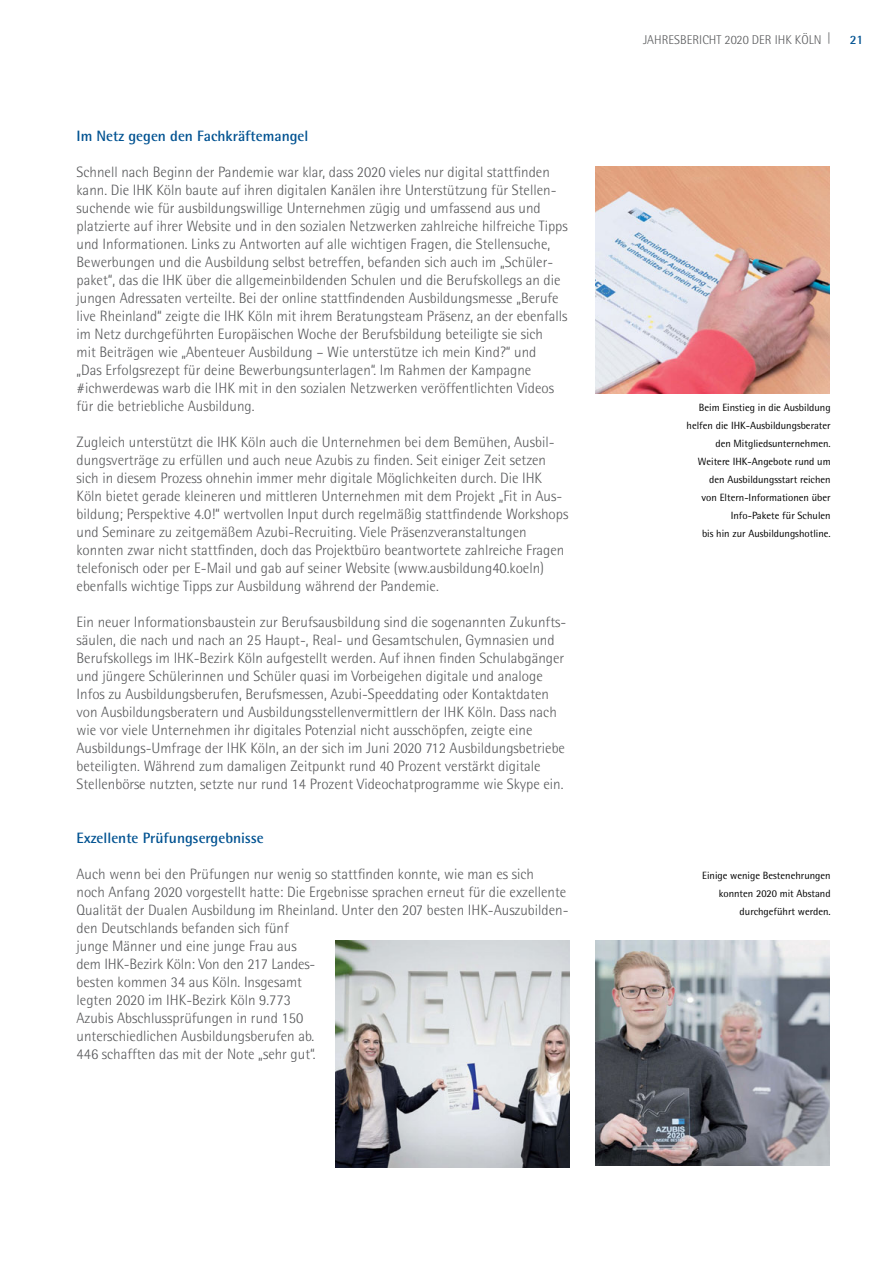
<style>
.page{position:relative;width:893px;height:1263px;background:#fff}
.page>*{position:absolute;margin:0;border:0;box-sizing:border-box;transform-origin:0 0}
.t1{font:300 15px/18px "Rotis Semi Sans";color:#58595b}
.t2{font:700 15px "Rotis Semi Sans";color:#005291}
.t3{font:300 12.75px "Rotis Semi Sans";color:#58595b}
.t4{font:700 12.75px "Rotis Semi Sans";color:#005291}
.t5{font:10.5px/18px "Rotis Semi Sans";color:#000;text-align:right}
</style>
<div class="page">
<img style="left:595px;top:167px;width:234px;height:226px">
<img style="left:336px;top:941px;width:234px;height:226px">
<img style="left:595px;top:941px;width:234px;height:225px">
<p class="t2" style="left:77px;top:127px;width:233px">Im Netz gegen den Fachkräftemangel</p>
<p class="t1" style="left:77px;top:163px;width:493px">Schnell nach Beginn der Pandemie war klar, dass 2020 vieles nur digital stattfinden kann. Die IHK Köln baute auf ihren digitalen Kanälen ihre Unterstützung für Stellen&shy;suchende wie für ausbildungswillige Unternehmen zügig und umfassend aus und platzierte auf ihrer Website und in den sozialen Netzwerken zahlreiche hilfreiche Tipps und Informationen. Links zu Antworten auf alle wichtigen Fragen, die Stellensuche, Bewerbungen und die Ausbildung selbst betreffen, befanden sich auch im „Schüler&shy;paket“, das die IHK über die allgemeinbildenden Schulen und die Berufskollegs an die jungen Adressaten verteilte. Bei der online stattfindenden Ausbildungsmesse „Berufe live Rheinland“ zeigte die IHK Köln mit ihrem Beratungsteam Präsenz, an der ebenfalls im Netz durchgeführten Europäischen Woche der Berufsbildung beteiligte sie sich<br>mit Beiträgen wie „Abenteuer Ausbildung – Wie unterstütze ich mein Kind?“ und<br>„Das Erfolgsrezept für deine Bewerbungsunterlagen“. Im Rahmen der Kampagne #ichwerdewas warb die IHK mit in den sozialen Netzwerken veröffentlichten Videos für die betriebliche Ausbildung.</p>
<p class="t1" style="left:77px;top:433px;width:493px">Zugleich unterstützt die IHK Köln auch die Unternehmen bei dem Bemühen, Ausbil&shy;dungsverträge zu erfüllen und auch neue Azubis zu finden. Seit einiger Zeit setzen sich in diesem Prozess ohnehin immer mehr digitale Möglichkeiten durch. Die IHK Köln bietet gerade kleineren und mittleren Unternehmen mit dem Projekt „Fit in Aus&shy;bildung; Perspektive 4.0!“ wertvollen Input durch regelmäßig stattfindende Workshops und Seminare zu zeitgemäßem Azubi-Recruiting. Viele Präsenzveranstaltungen konnten zwar nicht stattfinden, doch das Projektbüro beantwortete zahlreiche Fragen telefonisch oder per E-Mail und gab auf seiner Website (www.ausbildung40.koeln) ebenfalls wichtige Tipps zur Ausbildung während der Pandemie.</p>
<p class="t1" style="left:77px;top:613px;width:491px">Ein neuer Informationsbaustein zur Berufsausbildung sind die sogenannten Zukunfts&shy;säulen, die nach und nach an 25 Haupt-, Real- und Gesamtschulen, Gymnasien und Berufskollegs im IHK-Bezirk Köln aufgestellt werden. Auf ihnen finden Schulabgänger und jüngere Schülerinnen und Schüler quasi im Vorbeigehen digitale und analoge Infos zu Ausbildungsberufen, Berufsmessen, Azubi-Speeddating oder Kontaktdaten von Ausbildungsberatern und Ausbildungsstellenvermittlern der IHK Köln. Dass nach wie vor viele Unternehmen ihr digitales Potenzial nicht ausschöpfen, zeigte eine Ausbildungs-Umfrage der IHK Köln, an der sich im Juni 2020 712 Ausbildungsbetriebe beteiligten. Während zum damaligen Zeitpunkt rund 40 Prozent verstärkt digitale Stellenbörse nutzten, setzte nur rund 14 Prozent Videochatprogramme wie Skype ein.</p>
<p class="t2" style="left:77px;top:829px;width:189px">Exzellente Prüfungsergebnisse</p>
<p class="t1" style="left:77px;top:865px;width:494px">Auch wenn bei den Prüfungen nur wenig so stattfinden konnte, wie man es sich<br>noch Anfang 2020 vorgestellt hatte: Die Ergebnisse sprachen erneut für die exzellente Qualität der Dualen Ausbildung im Rheinland. Unter den 207 besten IHK-Auszubilden&shy;den Deutschlands befanden sich fünf<br>junge Männer und eine junge Frau aus<br>dem IHK-Bezirk Köln: Von den 217 Landes-<br>besten kommen 34 aus Köln. Insgesamt<br>legten 2020 im IHK-Bezirk Köln 9.773<br>Azubis Abschlussprüfungen in rund 150<br>unterschiedlichen Ausbildungsberufen ab.<br>446 schafften das mit der Note „sehr gut“.</p>
<p class="t3" style="left:643px;top:32px;width:189px">JAHRESBERICHT 2020 DER IHK KÖLN |</p>
<p class="t4" style="left:850px;top:32px;width:15px">21</p>
<p class="t5" style="left:687px;top:399px;width:146px">Beim Einstieg in die Ausbildung helfen die IHK-Ausbildungsberater den Mitgliedsunternehmen.<br>Weitere IHK-Angebote rund um den Ausbildungsstart reichen<br>von Eltern-Informationen über<br>Info-Pakete für Schulen<br>bis hin zur Ausbildungshotline.</p>
<p class="t5" style="left:702px;top:867px;width:130px">Einige wenige Bestenehrungen konnten 2020 mit Abstand durchgeführt werden.</p>
</div>
